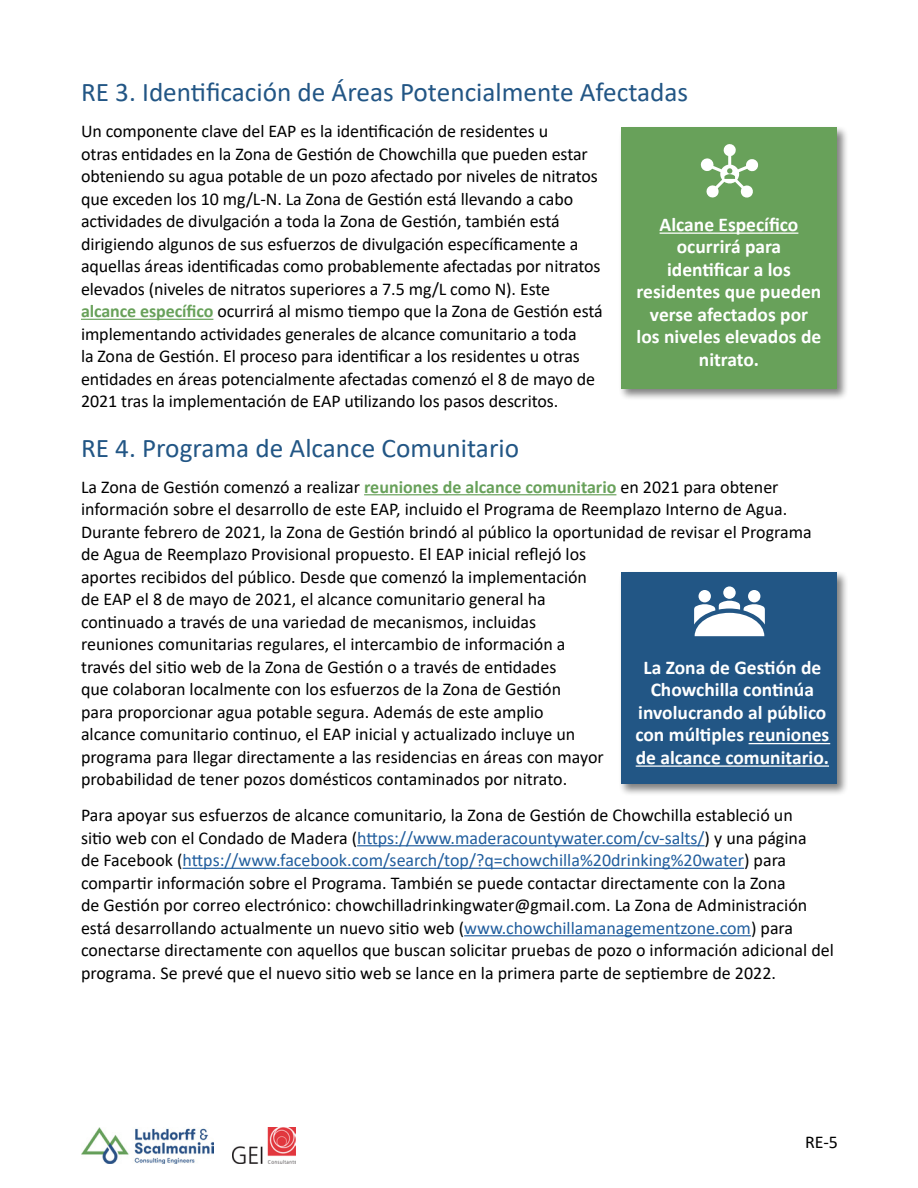
<style>
.page{position:relative;width:918px;height:1188px;background:#fff}
.page>*{position:absolute;margin:0;border:0;box-sizing:border-box;transform-origin:0 0}
.t1{font:27px "Calibri";color:#225685}
.t2{font:700 19.5px/22.5px "Calibri";color:#fff;text-align:center}
.t3{font:18px/22.5px "Calibri";color:#000}
.s1{font-weight:700;color:#68a15a}
.s2{color:#215e9e}
</style>
<div class="page">
<img style="left:81px;top:1128px;width:132px;height:35px">
<img style="left:232px;top:1128px;width:63px;height:35px">
<hr style="left:81px;top:319px;width:132px;height:1px;background:#68a15a">
<hr style="left:364px;top:494px;width:252px;height:1px;background:#68a15a">
<hr style="left:357px;top:845px;width:348px;height:1px;background:#215e9e">
<hr style="left:183px;top:868px;width:561px;height:1px;background:#215e9e">
<hr style="left:464px;top:935px;width:287px;height:1px;background:#215e9e">
<div style="left:618px;top:570px;width:231px;height:226px;background:#000;opacity:.5"></div>
<div style="left:621px;top:572px;width:216px;height:212px;background:#225685"></div>
<hr style="left:749px;top:743px;width:81px;height:1px;background:#fff">
<hr style="left:636px;top:765px;width:193px;height:2px;background:#fff">
<div style="left:723px;top:586px;width:13px;height:13px;background:#fff;border-radius:50%"></div>
<div style="left:748px;top:590px;width:12px;height:12px;background:#fff;border-radius:50%"></div>
<div style="left:699px;top:590px;width:12px;height:12px;background:#fff;border-radius:50%"></div>
<svg style="left:694px;top:600px;width:71px;height:36px"></svg>
<div style="left:618px;top:125px;width:231px;height:276px;background:#000;opacity:.5"></div>
<div style="left:621px;top:127px;width:216px;height:262px;background:#68a15a"></div>
<hr style="left:660px;top:233px;width:138px;height:1px;background:#fff">
<svg style="left:700px;top:144px;width:58px;height:54px"></svg>
<h1 class="t1" style="left:81px;top:74px;width:609px">RE 3. Identificación de Áreas Potencialmente Afectadas</h1>
<p class="t3" style="left:81px;top:120px;width:523px">Un componente clave del EAP es la identificación de residentes u<br>otras entidades en la Zona de Gestión de Chowchilla que pueden estar obteniendo su agua potable de un pozo afectado por niveles de nitratos que exceden los 10 mg/L-N. La Zona de Gestión está llevando a cabo actividades de divulgación a toda la Zona de Gestión, también está dirigiendo algunos de sus esfuerzos de divulgación específicamente a aquellas áreas identificadas como probablemente afectadas por nitratos elevados (niveles de nitratos superiores a 7.5 mg/L como N). Este <span class="s1">alcance específico</span> ocurrirá al mismo tiempo que la Zona de Gestión está implementando actividades generales de alcance comunitario a toda<br>la Zona de Gestión. El proceso para identificar a los residentes u otras entidades en áreas potencialmente afectadas comenzó el 8 de mayo de 2021 tras la implementación de EAP utilizando los pasos descritos.</p>
<h1 class="t1" style="left:81px;top:429px;width:440px">RE 4. Programa de Alcance Comunitario</h1>
<p class="t3" style="left:81px;top:475px;width:732px">La Zona de Gestión comenzó a realizar <span class="s1">reuniones de alcance comunitario</span> en 2021 para obtener información sobre el desarrollo de este EAP, incluido el Programa de Reemplazo Interno de Agua.<br>Durante febrero de 2021, la Zona de Gestión brindó al público la oportunidad de revisar el Programa de Agua de Reemplazo Provisional propuesto. El EAP inicial reflejó los<br>aportes recibidos del público. Desde que comenzó la implementación<br>de EAP el 8 de mayo de 2021, el alcance comunitario general ha<br>continuado a través de una variedad de mecanismos, incluidas<br>reuniones comunitarias regulares, el intercambio de información a<br>través del sitio web de la Zona de Gestión o a través de entidades<br>que colaboran localmente con los esfuerzos de la Zona de Gestión<br>para proporcionar agua potable segura. Además de este amplio<br>alcance comunitario continuo, el EAP inicial y actualizado incluye un<br>programa para llegar directamente a las residencias en áreas con mayor<br>probabilidad de tener pozos domésticos contaminados por nitrato.</p>
<p class="t3" style="left:81px;top:804px;width:754px">Para apoyar sus esfuerzos de alcance comunitario, la Zona de Gestión de Chowchilla estableció un<br>sitio web con el Condado de Madera (<span class="s2">https://www.maderacountywater.com/cv-salts/</span>) y una página<br>de Facebook (<span class="s2">https://www.facebook.com/search/top/?q=chowchilla%20drinking%20water</span>) para compartir información sobre el Programa. También se puede contactar directamente con la Zona<br>de Gestión por correo electrónico: chowchilladrinkingwater@gmail.com. La Zona de Administración está desarrollando actualmente un nuevo sitio web (<span class="s2">www.chowchillamanagementzone.com</span>) para conectarse directamente con aquellos que buscan solicitar pruebas de pozo o información adicional del programa. Se prevé que el nuevo sitio web se lance en la primera parte de septiembre de 2022.</p>
<p class="t2" style="left:637px;top:213px;width:186px">Alcane Específico ocurrirá para identificar a los residentes que pueden verse afectados por los niveles elevados de nitrato.</p>
<p class="t2" style="left:635px;top:656px;width:196px">La Zona de Gestión de<br>Chowchilla continúa involucrando al público con múltiples reuniones de alcance comunitario.</p>
<p class="t3" style="left:805px;top:1130px;width:34px">RE-5</p>
</div>
